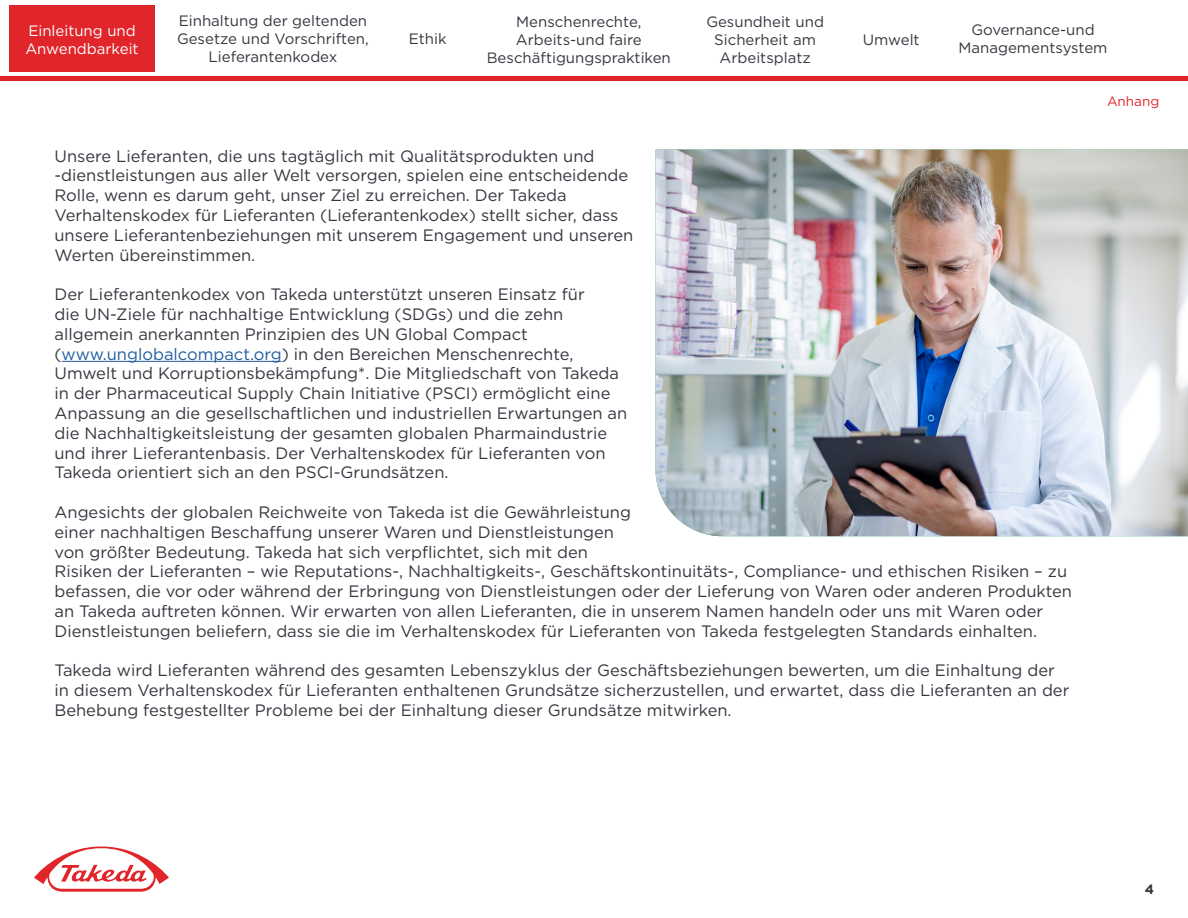
<style>
.page{position:relative;width:1188px;height:918px;background:#fff}
.page>*{position:absolute;margin:0;border:0;box-sizing:border-box;transform-origin:0 0}
.t1{font:16.5px/19.8px "Gotham";color:#34373f}
.t2{font:15px/18px "Gotham";color:#34373f;text-align:center}
.t3{font:15px/18px "Gotham";color:#fff}
.t4{font:13.5px "Gotham";color:#e0262a}
.t5{font:700 13.5px "Gotham";color:#34373f}
.s1{color:#215e9e}
</style>
<div class="page">
<div style="left:9px;top:5px;width:145px;height:67px;background:#e0262a"></div>
<svg style="left:34px;top:846px;width:135px;height:46px"></svg>
<hr style="left:0;top:77px;width:1188px;height:4px;background:#e0262a">
<hr style="left:62px;top:361px;width:220px;height:1px;background:#215e9e">
<img style="left:656px;top:150px;width:532px;height:386px">
<p class="t3" style="left:25px;top:21px;width:115px">Einleitung und<br>Anwendbarkeit</p>
<p class="t2" style="left:177px;top:11px;width:193px">Einhaltung der geltenden<br>Gesetze und Vorschriften,<br>Lieferantenkodex</p>
<p class="t2" style="left:409px;top:29px;width:39px">Ethik</p>
<p class="t2" style="left:487px;top:13px;width:186px">Menschenrechte,<br>Arbeits-und faire<br>Beschäftigungspraktiken</p>
<p class="t2" style="left:706px;top:12px;width:119px">Gesundheit und<br>Sicherheit am<br>Arbeitsplatz</p>
<p class="t2" style="left:863px;top:30px;width:58px">Umwelt</p>
<p class="t2" style="left:959px;top:20px;width:151px">Governance-und<br>Managementsystem</p>
<p class="t4" style="left:1107px;top:92px;width:54px">Anhang</p>
<p class="t1" style="left:54px;top:146px;width:580px">Unsere Lieferanten, die uns tagtäglich mit Qualitätsprodukten und -dienstleistungen aus aller Welt versorgen, spielen eine entscheidende Rolle, wenn es darum geht, unser Ziel zu erreichen. Der Takeda Verhaltenskodex für Lieferanten (Lieferantenkodex) stellt sicher, dass unsere Lieferantenbeziehungen mit unserem Engagement und unseren Werten übereinstimmen.</p>
<p class="t1" style="left:54px;top:284px;width:574px">Der Lieferantenkodex von Takeda unterstützt unseren Einsatz für<br>die UN-Ziele für nachhaltige Entwicklung (SDGs) und die zehn allgemein anerkannten Prinzipien des UN Global Compact (<span class="s1">www.unglobalcompact.org</span>) in den Bereichen Menschenrechte, Umwelt und Korruptionsbekämpfung*. Die Mitgliedschaft von Takeda in der Pharmaceutical Supply Chain Initiative (PSCI) ermöglicht eine Anpassung an die gesellschaftlichen und industriellen Erwartungen an die Nachhaltigkeitsleistung der gesamten globalen Pharmaindustrie und ihrer Lieferantenbasis. Der Verhaltenskodex für Lieferanten von Takeda orientiert sich an den PSCI-Grundsätzen.</p>
<p class="t1" style="left:54px;top:502px;width:1019px">Angesichts der globalen Reichweite von Takeda ist die Gewährleistung<br>einer nachhaltigen Beschaffung unserer Waren und Dienstleistungen<br>von größter Bedeutung. Takeda hat sich verpflichtet, sich mit den<br>Risiken der Lieferanten – wie Reputations-, Nachhaltigkeits-, Geschäftskontinuitäts-, Compliance- und ethischen Risiken – zu befassen, die vor oder während der Erbringung von Dienstleistungen oder der Lieferung von Waren oder anderen Produkten an Takeda auftreten können. Wir erwarten von allen Lieferanten, die in unserem Namen handeln oder uns mit Waren oder Dienstleistungen beliefern, dass sie die im Verhaltenskodex für Lieferanten von Takeda festgelegten Standards einhalten.</p>
<p class="t1" style="left:54px;top:660px;width:1016px">Takeda wird Lieferanten während des gesamten Lebenszyklus der Geschäftsbeziehungen bewerten, um die Einhaltung der in diesem Verhaltenskodex für Lieferanten enthaltenen Grundsätze sicherzustellen, und erwartet, dass die Lieferanten an der<br>Behebung festgestellter Probleme bei der Einhaltung dieser Grundsätze mitwirken.</p>
<p class="t5" style="left:1145px;top:880px;width:11px">4</p>
</div>
